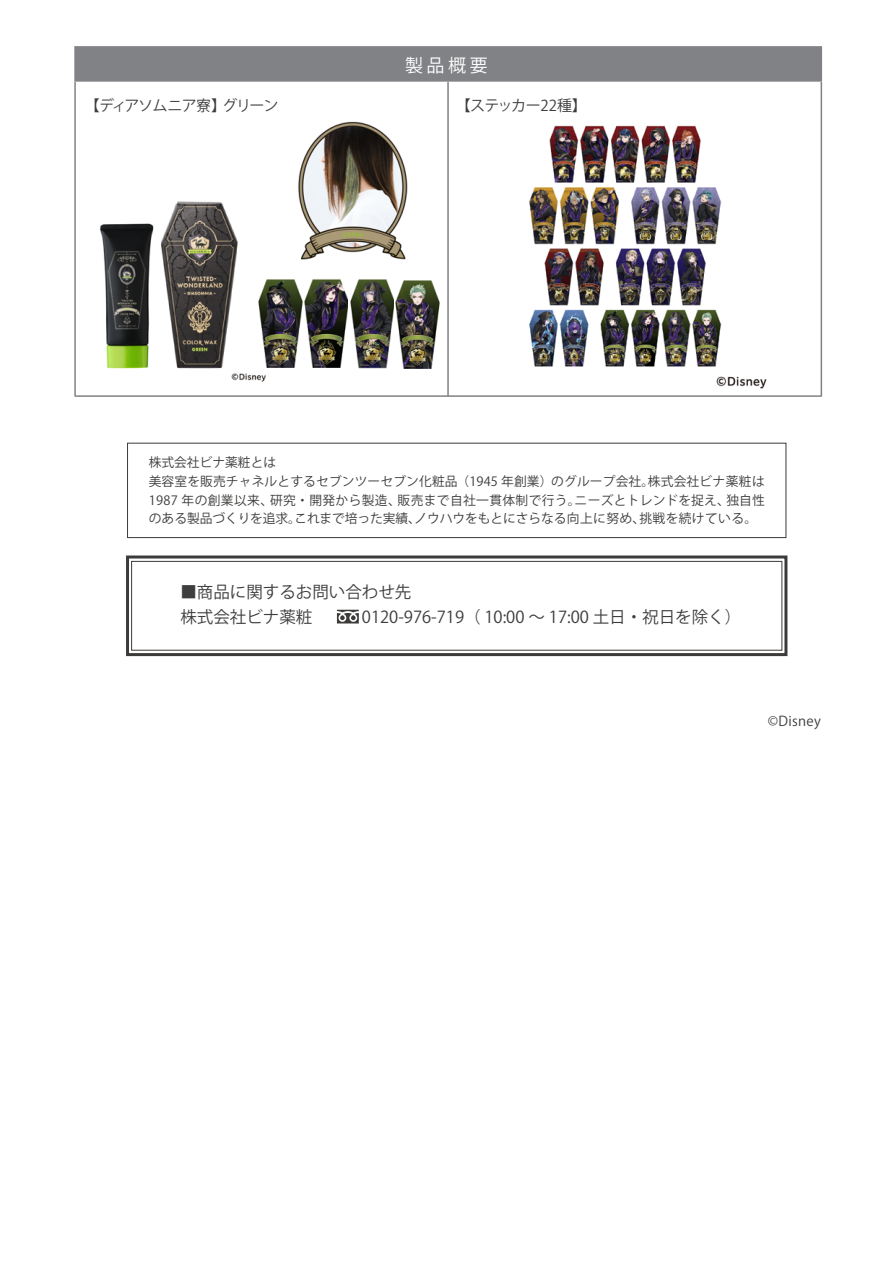
<style>
.page{position:relative;width:893px;height:1263px;background:#fff}
.page>*{position:absolute;margin:0;border:0;box-sizing:border-box;transform-origin:0 0}
.t1{font:18px "Koz Go Pro";color:#fff}
.t2{font:16.5px/25.5px "Koz Go Pro";color:#3e3e3f}
.t3{font:15px "Koz Go Pro";letter-spacing:-.075em;color:#3e3e3f}
.t4{font:15px "Koz Go Pro";letter-spacing:-.03em;color:#3e3e3f}
.t5{font:13.5px "Koz Go Pro";letter-spacing:.025em;color:#3e3e3f}
.t6{font:12.75px/18.8px "Koz Go Pro";letter-spacing:.01em;color:#3d3b3a}
</style>
<div class="page">
<img style="left:529px;top:125px;width:238px;height:264px">
<img style="left:99px;top:201px;width:167px;height:181px">
<div style="left:127px;top:443px;width:659px;height:95px;border:1px solid #3d3b3a"></div>
<div style="left:131px;top:561px;width:651px;height:90px;border:1px solid #3d3b3a"></div>
<div style="left:126px;top:555px;width:661px;height:101px;border:3px solid #3d3b3a"></div>
<svg style="left:337px;top:610px;width:22px;height:13px"></svg>
<div style="left:74px;top:46px;width:748px;height:36px;background:#808285;border:2px solid #808285"></div>
<hr style="left:447px;top:82px;width:2px;height:314px;background:#808285">
<hr style="left:75px;top:395px;width:746px;height:2px;background:#808285">
<hr style="left:74px;top:82px;width:2px;height:314px;background:#808285">
<hr style="left:821px;top:82px;width:1px;height:314px;background:#808285">
<img style="left:298px;top:121px;width:110px;height:139px">
<img style="left:257px;top:279px;width:183px;height:90px">
<p class="t3" style="left:85px;top:96px;width:195px">【ディアソムニア寮】グリーン</p>
<h1 class="t1" style="left:405px;top:53px;width:84px">製品概要</h1>
<p class="t4" style="left:456px;top:96px;width:132px">【ステッカー22種】</p>
<p class="t6" style="left:149px;top:453px;width:618px">株式会社ビナ薬粧とは<br>美容室を販売チャネルとするセブンツーセブン化粧品（1945 年創業）のグループ会社。株式会社ビナ薬粧は1987 年の創業以来、研究・開発から製造、販売まで自社一貫体制で行う。ニーズとトレンドを捉え、独自性のある製品づくりを追求。これまで培った実績、ノウハウをもとにさらなる向上に努め、挑戦を続けている。</p>
<p class="t2" style="left:180px;top:579px;width:562px">■商品に関するお問い合わせ先<br>株式会社ビナ薬粧　　　0120-976-719（ 10:00 ～ 17:00 土日・祝日を除く）</p>
<p class="t5" style="left:768px;top:712px;width:55px">©Disney</p>
</div>
